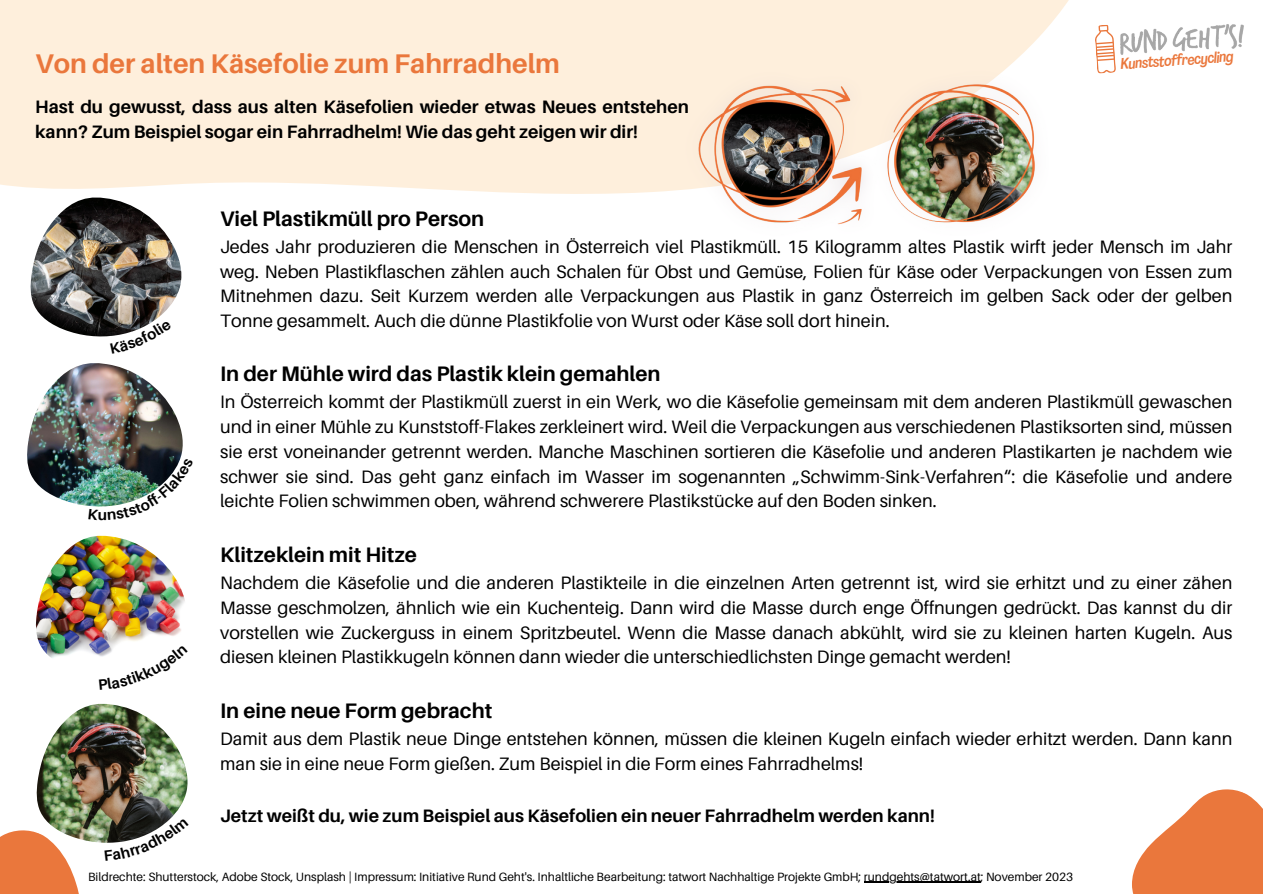
<style>
.page{position:relative;width:1263px;height:894px;background:#fff}
.page>*{position:absolute;margin:0;border:0;box-sizing:border-box;transform-origin:0 0}
.t1{font:700 27px "Aileron";color:#ea773c}
.t2{font:700 21px "Aileron";color:#000}
.t3{font:18px/24.8px "Aileron";color:#000;text-align:justify}
.t4{font:700 18px/24.8px "Aileron";color:#000}
.t5{font:italic 500 15.3px "Agrandir Tight";color:#ea773c}
.t6{font:12px "Aileron";color:#000}
</style>
<div class="page">
<svg style="left:0;top:0;width:1069px;height:337px;fill:#feefdc"></svg>
<svg style="left:1132px;top:789px;width:131px;height:104px"></svg>
<img style="left:1120px;top:24px;width:124px;height:31px">
<svg style="left:1095px;top:25px;width:21px;height:49px"></svg>
<img style="left:676px;top:57px;width:379px;height:189px">
<img style="left:30px;top:197px;width:153px;height:139px">
<img style="left:35px;top:535px;width:150px;height:123px">
<img style="left:36px;top:703px;width:152px;height:102px">
<hr style="left:864px;top:881px;width:117px;height:1px;background:#000">
<img style="left:27px;top:363px;width:156px;height:143px">
<svg style="left:110px;top:320px;width:62px;height:17px"></svg>
<svg style="left:99px;top:645px;width:86px;height:13px"></svg>
<img style="left:0;top:805px;width:181px;height:88px">
<img style="left:89px;top:458px;width:94px;height:49px">
<p class="t1" style="left:35px;top:47px;width:526px">Von der alten Käsefolie zum Fahrradhelm</p>
<p class="t4" style="left:35px;top:94px;width:655px">Hast du gewusst, dass aus alten Käsefolien wieder etwas Neues entstehen kann? Zum Beispiel sogar ein Fahrradhelm! Wie das geht zeigen wir dir!</p>
<p class="t5" style="left:1120px;top:58px;width:115px;rotate:-4deg">Kunststoffrecycling</p>
<p class="t2" style="left:220px;top:205px;width:266px">Viel Plastikmüll pro Person</p>
<p class="t3" style="left:220px;top:234px;width:1014px">Jedes Jahr produzieren die Menschen in Österreich viel Plastikmüll. 15 Kilogramm altes Plastik wirft jeder Mensch im Jahr weg. Neben Plastikflaschen zählen auch Schalen für Obst und Gemüse, Folien für Käse oder Verpackungen von Essen zum Mitnehmen dazu. Seit Kurzem werden alle Verpackungen aus Plastik in ganz Österreich im gelben Sack oder der gelben Tonne gesammelt. Auch die dünne Plastikfolie von Wurst oder Käse soll dort hinein.</p>
<p class="t2" style="left:220px;top:361px;width:442px">In der Mühle wird das Plastik klein gemahlen</p>
<p class="t3" style="left:220px;top:389px;width:1014px">In Österreich kommt der Plastikmüll zuerst in ein Werk, wo die Käsefolie gemeinsam mit dem anderen Plastikmüll gewaschen und in einer Mühle zu Kunststoff-Flakes zerkleinert wird. Weil die Verpackungen aus verschiedenen Plastiksorten sind, müssen sie erst voneinander getrennt werden. Manche Maschinen sortieren die Käsefolie und anderen Plastikarten je nachdem wie schwer sie sind. Das geht ganz einfach im Wasser im sogenannten „Schwimm-Sink-Verfahren“: die Käsefolie und andere leichte Folien schwimmen oben, während schwerere Plastikstücke auf den Boden sinken.</p>
<p class="t2" style="left:220px;top:541px;width:198px">Klitzeklein mit Hitze</p>
<p class="t3" style="left:220px;top:570px;width:1014px">Nachdem die Käsefolie und die anderen Plastikteile in die einzelnen Arten getrennt ist, wird sie erhitzt und zu einer zähen Masse geschmolzen, ähnlich wie ein Kuchenteig. Dann wird die Masse durch enge Öffnungen gedrückt. Das kannst du dir vorstellen wie Zuckerguss in einem Spritzbeutel. Wenn die Masse danach abkühlt, wird sie zu kleinen harten Kugeln. Aus diesen kleinen Plastikkugeln können dann wieder die unterschiedlichsten Dinge gemacht werden!</p>
<p class="t2" style="left:220px;top:697px;width:274px">In eine neue Form gebracht</p>
<p class="t3" style="left:220px;top:725px;width:1014px">Damit aus dem Plastik neue Dinge entstehen können, müssen die kleinen Kugeln einfach wieder erhitzt werden. Dann kann man sie in eine neue Form gießen. Zum Beispiel in die Form eines Fahrradhelms!</p>
<p class="t4" style="left:220px;top:803px;width:716px">Jetzt weißt du, wie zum Beispiel aus Käsefolien ein neuer Fahrradhelm werden kann!</p>
<p class="t6" style="left:88px;top:868px;width:986px">Bildrechte: Shutterstock, Adobe Stock, Unsplash | Impressum: Initiative Rund Geht's. Inhaltliche Bearbeitung: tatwort Nachhaltige Projekte GmbH; rundgehts@tatwort.at; November 2023</p>
</div>
